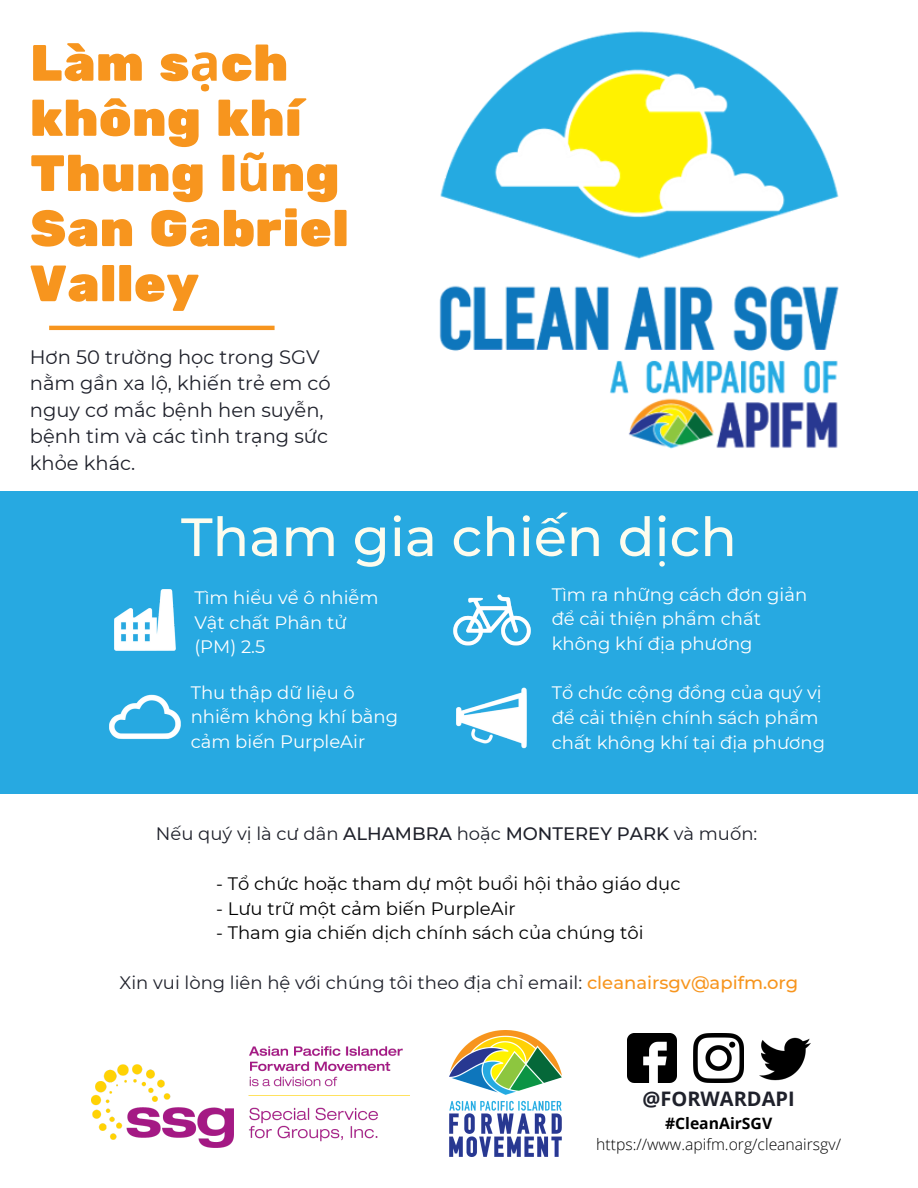
<style>
.page{position:relative;width:918px;height:1188px;background:#fff}
.page>*{position:absolute;margin:0;border:0;box-sizing:border-box;transform-origin:0 0}
.t1{font:500 53.85px "Montserrat";color:#fdfcee}
.t2{font:51px/55.2px "Rubik One";color:#f7951e}
.t3{font:700 19.95px "Open Sans";color:#1f212b}
.t4{font:19.5px/26.4px "Montserrat";color:#1f212b}
.t5{font:18px/24.8px "Montserrat";color:#fff}
.t6{font:18px "Montserrat";color:#1f212b}
.t7{font:18px "Montserrat";color:#000}
.t8{font:300 15.75px "Open Sans";color:#000}
.t9{font:700 15.75px "Open Sans";color:#000}
.s1{font-family:"Noto Sans";font-weight:700}
.s2{font-weight:500}
.s3{font-weight:500;color:#f7951e}
</style>
<div class="page">
<img style="left:450px;top:1030px;width:111px;height:126px">
<img style="left:359px;top:31px;width:559px;height:461px">
<img style="left:92px;top:1047px;width:317px;height:101px">
<div style="left:0;top:492px;width:918px;height:302px;background:#27a9e1"></div>
<svg style="left:49px;top:326px;width:226px;height:4px"></svg>
<img style="left:456px;top:687px;width:71px;height:62px">
<img style="left:115px;top:589px;width:61px;height:61px">
<img style="left:453px;top:594px;width:78px;height:52px">
<img style="left:110px;top:694px;width:71px;height:45px">
<img style="left:694px;top:1033px;width:49px;height:50px">
<img style="left:759px;top:1037px;width:51px;height:44px">
<img style="left:627px;top:1033px;width:50px;height:50px">
<p class="t2" style="left:30px;top:37px;width:321px">Làm s<span class="s1">ạ</span>ch không khí<br>Thung l<span class="s1">ũ</span>ng<br>San Gabriel<br>Valley</p>
<p class="t4" style="left:30px;top:343px;width:302px">Hơn 50 trường học trong SGV nằm gần xa lộ, khiến trẻ em có nguy cơ mắc bệnh hen suyễn, bệnh tim và các tình trạng sức khỏe khác.</p>
<p class="t1" style="left:181px;top:504px;width:557px">Tham gia chiến dịch</p>
<p class="t5" style="left:194px;top:585px;width:186px">Tìm hiểu về ô nhiễm<br>Vật chất Phân tử (PM) 2.5</p>
<p class="t5" style="left:191px;top:680px;width:209px">Thu thập dữ liệu ô nhiễm không khí bằng cảm biến PurpleAir</p>
<p class="t5" style="left:552px;top:582px;width:257px">Tìm ra những cách đơn giản để cải thiện phẩm chất không khí địa phương</p>
<p class="t5" style="left:552px;top:680px;width:275px">Tổ chức cộng đồng của quý vị để cải thiện chính sách phẩm chất không khí tại địa phương</p>
<p class="t6" style="left:156px;top:823px;width:603px">Nếu quý vị là cư dân <span class="s2">ALHAMBRA</span> hoặc <span class="s2">MONTEREY PARK</span> và muốn:</p>
<p class="t7" style="left:216px;top:872px;width:466px">- Tổ chức hoặc tham dự một buổi hội thảo giáo dục</p>
<p class="t7" style="left:216px;top:897px;width:301px">- Lưu trữ một cảm biến PurpleAir</p>
<p class="t7" style="left:216px;top:922px;width:429px">- Tham gia chiến dịch chính sách của chúng tôi</p>
<p class="t6" style="left:120px;top:971px;width:680px">Xin vui lòng liên hệ với chúng tôi theo địa chỉ email: <span class="s3">cleanairsgv@apifm.org</span></p>
<p class="t3" style="left:642px;top:1085px;width:154px">@FORWARDAPI</p>
<p class="t9" style="left:665px;top:1112px;width:109px">#CleanAirSGV</p>
<p class="t8" style="left:596px;top:1134px;width:246px">https://www.apifm.org/cleanairsgv/</p>
</div>
